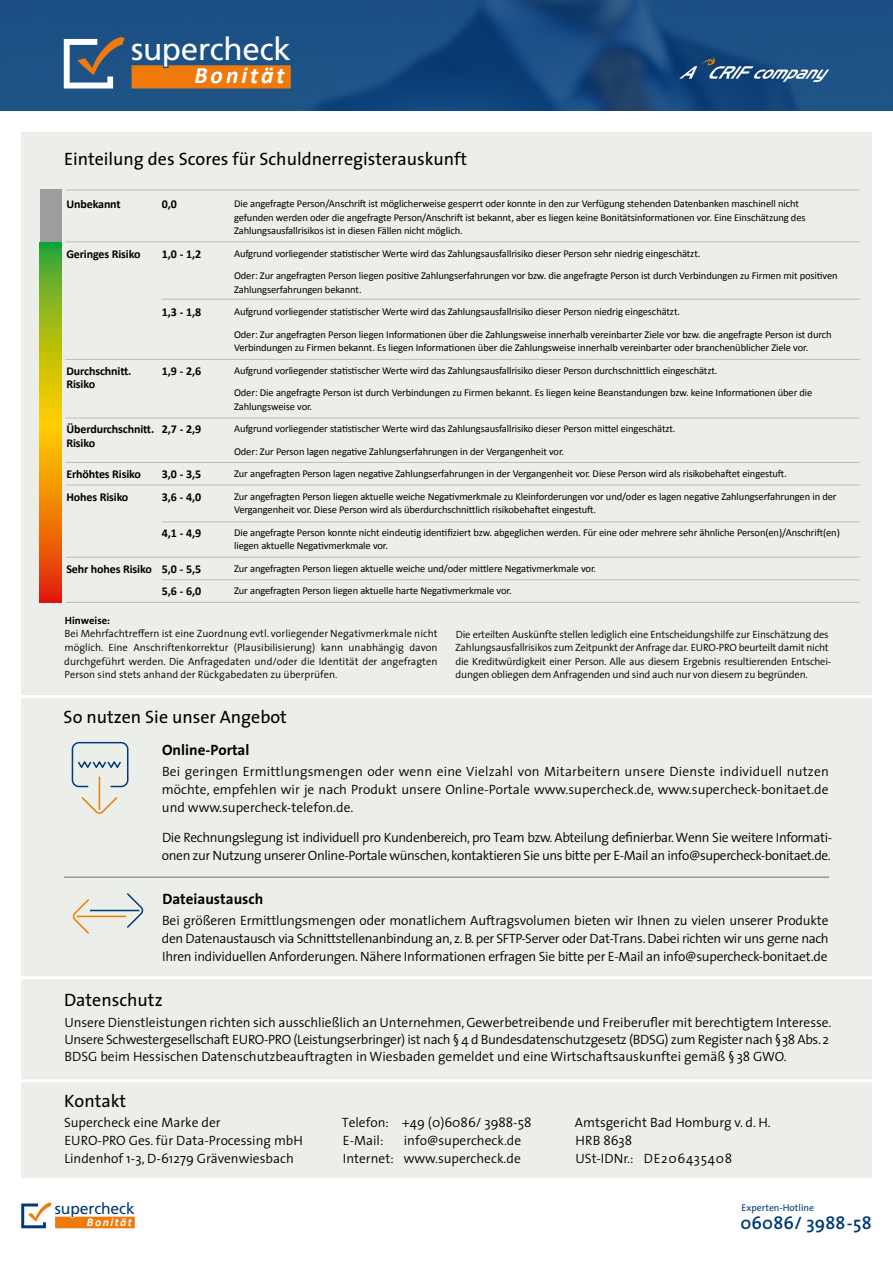
<style>
.page{position:relative;width:893px;height:1263px;background:#fff}
.page>*{position:absolute;margin:0;border:0;box-sizing:border-box;transform-origin:0 0}
.t1{font:31.5px "Frutiger";letter-spacing:-.01em;color:#fff}
.t2{font:italic 700 23.55px "Calibri";letter-spacing:.125em;color:#fff}
.t3{font:18px "The Sans";color:#000}
.t4{font:600 18px "The Sans";letter-spacing:.01em;color:#003b76}
.t5{font:15.75px "Frutiger";letter-spacing:-.01em;color:#003978}
.t6{font:700 15px "The Sans";color:#000}
.t7{font:300 13.5px/18px "The Sans";letter-spacing:-.005em;color:#000}
.t8{font:300 13.5px/18px "The Sans";letter-spacing:-.03em;color:#000}
.t9{font:700 12px/22.5px "Calibri";letter-spacing:-.01em;color:#000}
.t10{font:italic 700 11.85px "Calibri";letter-spacing:.125em;color:#fff}
.t11{font:10.5px/22.5px "Calibri";letter-spacing:-.01em;color:#000}
.t12{font:300 10.5px/13.5px "The Sans";letter-spacing:-.02em;color:#000;text-align:justify}
.t13{font:700 10.5px "The Sans";color:#000}
.t14{font:9.75px "The Sans";color:#003b76}
</style>
<div class="page">
<svg style="left:21px;top:1202px;width:114px;height:26px"></svg>
<div style="left:21px;top:132px;width:851px;height:1045px;background:#eceeea"></div>
<hr style="left:0;top:976px;width:893px;height:3px;background:#fff">
<hr style="left:0;top:1079px;width:893px;height:3px;background:#fff">
<hr style="left:0;top:695px;width:893px;height:3px;background:#fff">
<div style="left:40px;top:190px;width:21px;height:52px;background:#9c9d9d"></div>
<hr style="left:66px;top:241px;width:793px;height:1px;background:#bbbcbd">
<hr style="left:66px;top:190px;width:793px;height:1px;background:#bbbcbd">
<hr style="left:66px;top:359px;width:793px;height:1px;background:#bbbcbd">
<hr style="left:162px;top:299px;width:697px;height:1px;background:#bbbcbd">
<hr style="left:162px;top:521px;width:697px;height:1px;background:#bbbcbd">
<hr style="left:162px;top:579px;width:697px;height:1px;background:#bbbcbd">
<hr style="left:66px;top:418px;width:793px;height:1px;background:#bbbcbd">
<hr style="left:66px;top:462px;width:793px;height:1px;background:#bbbcbd">
<hr style="left:66px;top:485px;width:793px;height:1px;background:#bbbcbd">
<hr style="left:66px;top:602px;width:793px;height:1px;background:#bbbcbd">
<hr style="left:66px;top:557px;width:793px;height:1px;background:#bbbcbd">
<svg style="left:40px;top:242px;width:21px;height:361px"></svg>
<svg style="left:0;top:0;width:893px;height:111px;fill:#1b4f84"></svg>
<svg style="left:679px;top:57px;width:150px;height:25px"></svg>
<svg style="left:71px;top:741px;width:58px;height:47px"></svg>
<svg style="left:80px;top:795px;width:39px;height:21px"></svg>
<hr style="left:99px;top:776px;width:1px;height:34px;background:#ef7c00">
<hr style="left:64px;top:877px;width:765px;height:1px;background:#6f6f6e">
<svg style="left:125px;top:891px;width:20px;height:38px"></svg>
<hr style="left:90px;top:910px;width:49px;height:1px;background:#003b76">
<svg style="left:71px;top:897px;width:20px;height:38px"></svg>
<hr style="left:77px;top:916px;width:49px;height:1px;background:#ef7c00">
<svg style="left:64px;top:35px;width:227px;height:53px"></svg>
<h1 class="t1" style="left:131px;top:30px;width:161px">supercheck</h1>
<h2 class="t2" style="left:194px;top:59px;width:92px">Bonität</h2>
<h3 class="t3" style="left:64px;top:144px;width:405px">Einteilung des Scores für Schuldnerregisterauskunft</h3>
<p class="t11" style="left:234px;top:196px;width:573px;line-height:13.5px">Die angefragte Person/Anschrift ist möglicherweise gesperrt oder konnte in den zur Verfügung stehenden Datenbanken maschinell nicht gefunden werden oder die angefragte Person/Anschrift ist bekannt, aber es liegen keine Bonitätsinformationen vor. Eine Einschätzung des<br>Zahlungsausfallrisikos ist in diesen Fällen nicht möglich.</p>
<p class="t11" style="left:234px;top:241px;width:605px">Aufgrund vorliegender statistischer Werte wird das Zahlungsausfallrisiko dieser Person sehr niedrig eingeschätzt.<br>Oder: Zur angefragten Person liegen positive Zahlungserfahrungen vor bzw. die angefragte Person ist durch Verbindungen zu Firmen mit positiven</p>
<p class="t11" style="left:234px;top:278px;width:599px">Zahlungserfahrungen bekannt.<br>Aufgrund vorliegender statistischer Werte wird das Zahlungsausfallrisiko dieser Person niedrig eingeschätzt.<br>Oder: Zur angefragten Person liegen Informationen über die Zahlungsweise innerhalb vereinbarter Ziele vor bzw. die angefragte Person ist durch</p>
<p class="t11" style="left:234px;top:336px;width:580px">Verbindungen zu Firmen bekannt. Es liegen Informationen über die Zahlungsweise innerhalb vereinbarter oder branchenüblicher Ziele vor.<br>Aufgrund vorliegender statistischer Werte wird das Zahlungsausfallrisiko dieser Person durchschnittlich eingeschätzt.<br>Oder: Die angefragte Person ist durch Verbindungen zu Firmen bekannt. Es liegen keine Beanstandungen bzw. keine Informationen über die</p>
<p class="t11" style="left:234px;top:395px;width:604px">Zahlungsweise vor.<br>Aufgrund vorliegender statistischer Werte wird das Zahlungsausfallrisiko dieser Person mittel eingeschätzt.<br>Oder: Zur Person lagen negative Zahlungserfahrungen in der Vergangenheit vor.<br>Zur angefragten Person lagen negative Zahlungserfahrungen in der Vergangenheit vor. Diese Person wird als risikobehaftet eingestuft.<br>Zur angefragten Person liegen aktuelle weiche Negativmerkmale zu Kleinforderungen vor und/oder es lagen negative Zahlungserfahrungen in der</p>
<p class="t11" style="left:234px;top:498px;width:607px">Vergangenheit vor. Diese Person wird als überdurchschnittlich risikobehaftet eingestuft.<br>Die angefragte Person konnte nicht eindeutig identifiziert bzw. abgeglichen werden. Für eine oder mehrere sehr ähnliche Person(en)/Anschrift(en)</p>
<p class="t11" style="left:234px;top:534px;width:364px">liegen aktuelle Negativmerkmale vor.<br>Zur angefragten Person liegen aktuelle weiche und/oder mittlere Negativmerkmale vor.<br>Zur angefragten Person liegen aktuelle harte Negativmerkmale vor.</p>
<p class="t9" style="left:66px;top:192px;width:56px">Unbekannt</p>
<p class="t9" style="left:162px;top:192px;width:17px">0,0</p>
<p class="t9" style="left:66px;top:242px;width:76px">Geringes Risiko</p>
<p class="t9" style="left:162px;top:242px;width:41px">1,0 - 1,2</p>
<p class="t9" style="left:162px;top:300px;width:41px">1,3 - 1,8</p>
<p class="t9" style="left:66px;top:363px;width:66px;line-height:13.5px">Durchschnitt.<br>Risiko</p>
<p class="t9" style="left:66px;top:422px;width:89px;line-height:13.5px">Überdurchschnitt.<br>Risiko</p>
<p class="t9" style="left:66px;top:462px;width:76px">Erhöhtes Risiko<br>Hohes Risiko</p>
<p class="t9" style="left:162px;top:359px;width:41px">1,9 - 2,6</p>
<p class="t9" style="left:162px;top:417px;width:41px">2,7 - 2,9</p>
<p class="t9" style="left:162px;top:462px;width:41px">3,0 - 3,5<br>3,6 - 4,0</p>
<p class="t9" style="left:162px;top:521px;width:41px">4,1 - 4,9</p>
<p class="t9" style="left:162px;top:557px;width:41px">5,0 - 5,5<br>5,6 - 6,0</p>
<p class="t9" style="left:66px;top:557px;width:87px">Sehr hohes Risiko</p>
<p class="t13" style="left:65px;top:612px;width:47px">Hinweise:</p>
<p class="t12" style="left:64px;top:627px;width:375px">Bei Mehrfachtreffern ist eine Zuordnung evtl. vorliegender Negativmerkmale nicht möglich. Eine Anschriftenkorrektur (Plausibilisierung) kann unabhängig davon durchgeführt werden. Die Anfragedaten und/oder die Identität der angefragten Person sind stets anhand der Rückgabedaten zu überprüfen.</p>
<p class="t12" style="left:455px;top:627px;width:378px;text-align:left">Die erteilten Auskünfte stellen lediglich eine Entscheidungshilfe zur Einschätzung des Zahlungsausfallrisikos zum Zeitpunkt der Anfrage dar. EURO-PRO beurteilt damit nicht die Kreditwürdigkeit einer Person. Alle aus diesem Ergebnis resultierenden Entschei&shy;dungen obliegen dem Anfragenden und sind auch nur von diesem zu begründen.</p>
<h3 class="t3" style="left:64px;top:702px;width:225px">So nutzen Sie unser Angebot</h3>
<h3 class="t6" style="left:162px;top:737px;width:89px">Online-Portal</h3>
<p class="t7" style="left:162px;top:762px;width:668px;text-align:justify">Bei geringen Ermittlungsmengen oder wenn eine Vielzahl von Mitarbeitern unsere Dienste individuell nutzen möchte, empfehlen wir je nach Produkt unsere Online-Portale www.supercheck.de, www.supercheck-bonitaet.de und www.supercheck-telefon.de.</p>
<p class="t8" style="left:162px;top:828px;width:672px">Die Rechnungslegung ist individuell pro Kundenbereich, pro Team bzw. Abteilung definierbar. Wenn Sie weitere Informati&shy;onen zur Nutzung unserer Online-Portale wünschen, kontaktieren Sie uns bitte per E-Mail an info@supercheck-bonitaet.de.</p>
<h3 class="t6" style="left:162px;top:886px;width:103px">Dateiaustausch</h3>
<p class="t7" style="left:162px;top:911px;width:668px;text-align:justify">Bei größeren Ermittlungsmengen oder monatlichem Auftragsvolumen bieten wir Ihnen zu vielen unserer Produkte den Datenaustausch via Schnittstellenanbindung an, z. B. per SFTP-Server oder Dat-Trans. Dabei richten wir uns gerne nach Ihren individuellen Anforderungen. Nähere Informationen erfragen Sie bitte per E-Mail an info@supercheck-bonitaet.de</p>
<h3 class="t3" style="left:64px;top:985px;width:100px">Datenschutz</h3>
<p class="t7" style="left:64px;top:1013px;width:769px;line-height:17.2px">Unsere Dienstleistungen richten sich ausschließlich an Unternehmen, Gewerbetreibende und Freiberufler mit berechtigtem Interesse.<br>Unsere Schwestergesellschaft EURO-PRO (Leistungserbringer) ist nach § 4 d Bundesdatenschutzgesetz (BDSG) zum Register nach § 38 Abs. 2<br>BDSG beim Hessischen Datenschutzbeauftragten in Wiesbaden gemeldet und eine Wirtschaftsauskunftei gemäß § 38 GWO.</p>
<h3 class="t3" style="left:64px;top:1086px;width:64px">Kontakt</h3>
<p class="t7" style="left:342px;top:1113px;width:191px">Telefon: +49 (0)6086/ 3988-58<br>E-Mail:</p>
<p class="t7" style="left:64px;top:1113px;width:240px">Supercheck eine Marke der<br>EURO-PRO Ges. für Data-Processing mbH<br>Lindenhof 1-3, D-61279 Grävenwiesbach</p>
<p class="t7" style="left:575px;top:1113px;width:197px">Amtsgericht Bad Homburg v. d. H.<br>HRB 8638<br>USt-IDNr.: DE206435408</p>
<p class="t7" style="left:343px;top:1131px;width:180px;text-align:right">info@supercheck.de<br>Internet: www.supercheck.de</p>
<h3 class="t5" style="left:55px;top:1199px;width:81px">supercheck</h3>
<p class="t10" style="left:87px;top:1213px;width:47px">Bonität</p>
<p class="t14" style="left:742px;top:1200px;width:74px">Experten-Hotline</p>
<h3 class="t4" style="left:740px;top:1208px;width:133px">06086/ 3988 -58</h3>
</div>
